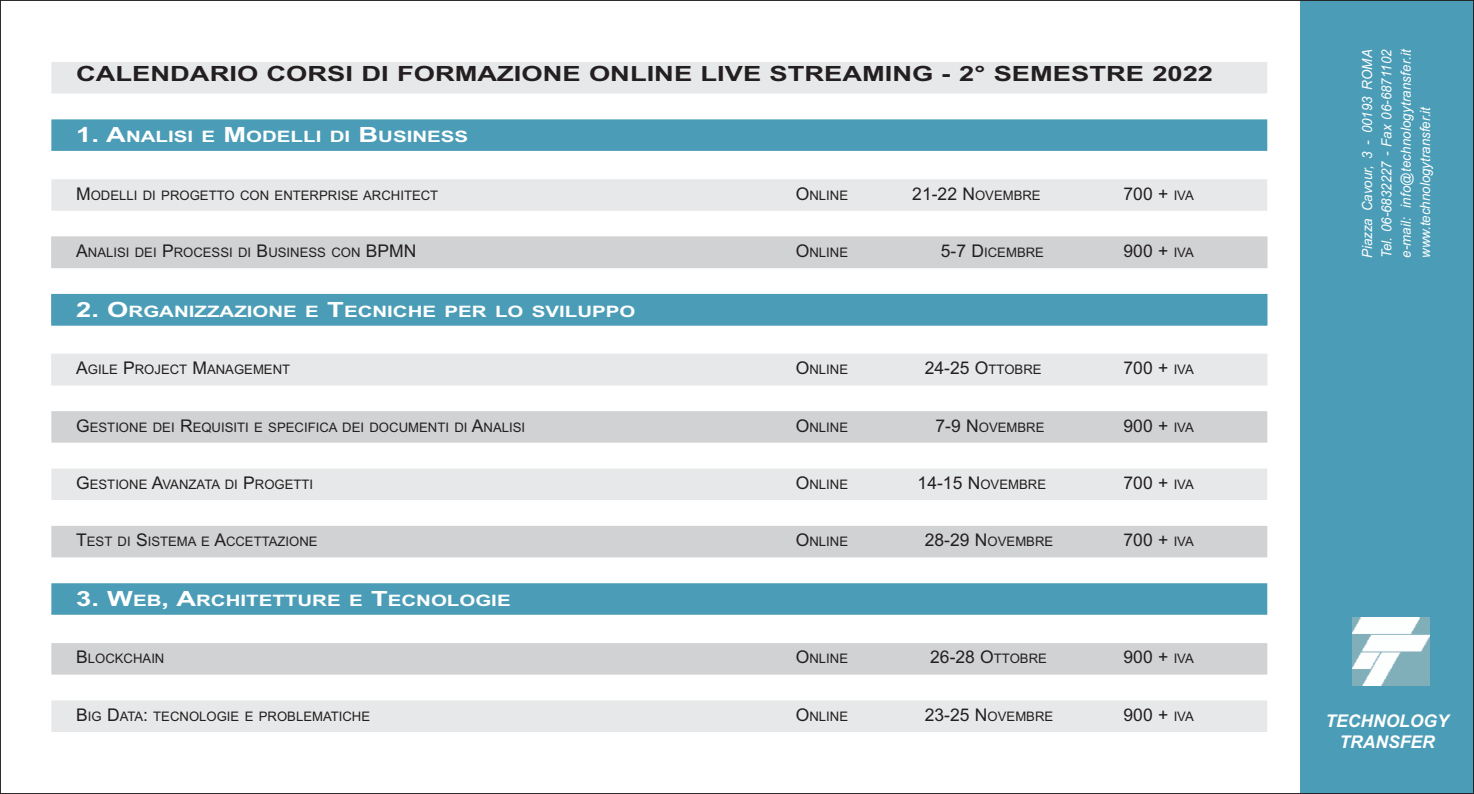
<style>
.page{position:relative;width:1474px;height:794px;background:#fff}
.page>*{position:absolute;margin:0;border:0;box-sizing:border-box;transform-origin:0 0}
.t1{font:700 21px "Arial";color:#231f20;scale:1.3 1}
.t2{font:17.5px "Arial";color:#231f20}
.t3{font:italic 700 17.5px/21px "Arial";color:#fff;text-align:center}
.t4{font:700 15.75px "Arial";color:#fff;scale:1.3 1}
.t5{font:italic 14px/19.2px "Arial";color:#fff;text-align:justify;scale:.95 1}
.t6{font:13.12px "Arial";color:#231f20}
.s1{font-size:21px}
.s2{font-size:17.5px}
.s3{font-size:13.12px}
</style>
<div class="page">
<div style="left:1300px;top:0;width:173px;height:794px;background:#4b9db7"></div>
<img style="left:1352px;top:618px;width:77px;height:67px">
<div style="left:51px;top:62px;width:1216px;height:32px;background:#e7e8e9"></div>
<div style="left:51px;top:119px;width:1216px;height:32px;background:#4b9db7"></div>
<div style="left:51px;top:179px;width:1216px;height:32px;background:#e7e8e9"></div>
<div style="left:51px;top:237px;width:1216px;height:31px;background:#d1d2d4"></div>
<div style="left:51px;top:294px;width:1216px;height:31px;background:#4b9db7"></div>
<div style="left:51px;top:354px;width:1216px;height:31px;background:#e7e8e9"></div>
<div style="left:51px;top:411px;width:1216px;height:32px;background:#d1d2d4"></div>
<div style="left:51px;top:468px;width:1216px;height:32px;background:#e7e8e9"></div>
<div style="left:51px;top:526px;width:1216px;height:31px;background:#d1d2d4"></div>
<div style="left:51px;top:583px;width:1216px;height:32px;background:#4b9db7"></div>
<div style="left:51px;top:643px;width:1216px;height:31px;background:#d1d2d4"></div>
<div style="left:51px;top:700px;width:1216px;height:32px;background:#e7e8e9"></div>
<h1 class="t1" style="left:76px;top:62px;width:876px">CALENDARIO CORSI DI FORMAZIONE ONLINE LIVE STREAMING - 2° SEMESTRE 2022</h1>
<p class="t4" style="left:76px;top:127px;width:303px"><span class="s1">1. A</span>NALISI E <span class="s1">M</span>ODELLI DI <span class="s1">B</span>USINESS</p>
<p class="t6" style="left:76px;top:187px;width:363px"><span class="s2">M</span>ODELLI DI PROGETTO CON ENTERPRISE ARCHITECT</p>
<p class="t6" style="left:795px;top:187px;width:54px"><span class="s2">O</span>NLINE</p>
<p class="t6" style="left:912px;top:187px;width:130px"><span class="s2">21-22 N</span>OVEMBRE</p>
<h2 class="t2" style="left:1123px;top:183px;width:72px">700 + <span class="s3">IVA</span></h2>
<p class="t6" style="left:76px;top:245px;width:342px"><span class="s2">A</span>NALISI DEI <span class="s2">P</span>ROCESSI DI <span class="s2">B</span>USINESS CON <span class="s2">BPMN</span></p>
<p class="t6" style="left:795px;top:245px;width:54px"><span class="s2">O</span>NLINE</p>
<p class="t6" style="left:940px;top:245px;width:105px"><span class="s2">5-7 D</span>ICEMBRE</p>
<h2 class="t2" style="left:1123px;top:241px;width:72px">900 + <span class="s3">IVA</span></h2>
<p class="t4" style="left:76px;top:302px;width:431px"><span class="s1">2. O</span>RGANIZZAZIONE E <span class="s1">T</span>ECNICHE PER LO SVILUPPO</p>
<p class="t6" style="left:76px;top:362px;width:215px"><span class="s2">A</span>GILE <span class="s2">P</span>ROJECT <span class="s2">M</span>ANAGEMENT</p>
<p class="t6" style="left:795px;top:362px;width:54px"><span class="s2">O</span>NLINE</p>
<h2 class="t2" style="left:924px;top:358px;width:118px">24-25 O<span class="s3">TTOBRE</span></h2>
<h2 class="t2" style="left:1123px;top:358px;width:72px">700 + <span class="s3">IVA</span></h2>
<p class="t6" style="left:76px;top:419px;width:450px"><span class="s2">G</span>ESTIONE DEI <span class="s2">R</span>EQUISITI E SPECIFICA DEI DOCUMENTI DI <span class="s2">A</span>NALISI</p>
<p class="t6" style="left:795px;top:419px;width:54px"><span class="s2">O</span>NLINE</p>
<p class="t6" style="left:935px;top:419px;width:110px"><span class="s2">7-9 N</span>OVEMBRE</p>
<h2 class="t2" style="left:1123px;top:415px;width:72px">900 + <span class="s3">IVA</span></h2>
<p class="t6" style="left:76px;top:476px;width:239px"><span class="s2">G</span>ESTIONE <span class="s2">A</span>VANZATA DI <span class="s2">P</span>ROGETTI</p>
<p class="t6" style="left:795px;top:476px;width:54px"><span class="s2">O</span>NLINE</p>
<p class="t6" style="left:917px;top:476px;width:130px"><span class="s2">14-15 N</span>OVEMBRE</p>
<h2 class="t2" style="left:1123px;top:472px;width:72px">700 + <span class="s3">IVA</span></h2>
<p class="t6" style="left:76px;top:534px;width:243px"><span class="s2">T</span>EST DI <span class="s2">S</span>ISTEMA E <span class="s2">A</span>CCETTAZIONE</p>
<p class="t6" style="left:795px;top:534px;width:54px"><span class="s2">O</span>NLINE</p>
<p class="t6" style="left:924px;top:534px;width:130px"><span class="s2">28-29 N</span>OVEMBRE</p>
<h2 class="t2" style="left:1123px;top:530px;width:72px">700 + <span class="s3">IVA</span></h2>
<p class="t4" style="left:76px;top:591px;width:336px"><span class="s1">3. W</span>EB<span class="s1">, A</span>RCHITETTURE E <span class="s1">T</span>ECNOLOGIE</p>
<p class="t6" style="left:76px;top:651px;width:90px"><span class="s2">B</span>LOCKCHAIN</p>
<p class="t6" style="left:795px;top:651px;width:54px"><span class="s2">O</span>NLINE</p>
<h2 class="t2" style="left:930px;top:647px;width:118px">26-28 O<span class="s3">TTOBRE</span></h2>
<h2 class="t2" style="left:1123px;top:647px;width:72px">900 + <span class="s3">IVA</span></h2>
<p class="t6" style="left:76px;top:708px;width:295px"><span class="s2">B</span>IG <span class="s2">D</span>ATA<span class="s2">:</span> TECNOLOGIE E PROBLEMATICHE</p>
<p class="t6" style="left:795px;top:708px;width:54px"><span class="s2">O</span>NLINE</p>
<p class="t6" style="left:924px;top:708px;width:130px"><span class="s2">23-25 N</span>OVEMBRE</p>
<h2 class="t2" style="left:1123px;top:704px;width:72px">900 + <span class="s3">IVA</span></h2>
<p class="t5" style="left:1357px;top:258px;width:221px;rotate:-90deg">Piazza Cavour, 3 - 00193 ROMA Tel. 06-6832227 - Fax 06-6871102 e-mail: info@technologytransfer.it www.technologytransfer.it</p>
<h2 class="t3" style="left:1325px;top:711px;width:125px">TECHNOLOGY<br>TRANSFER</h2>
</div>
